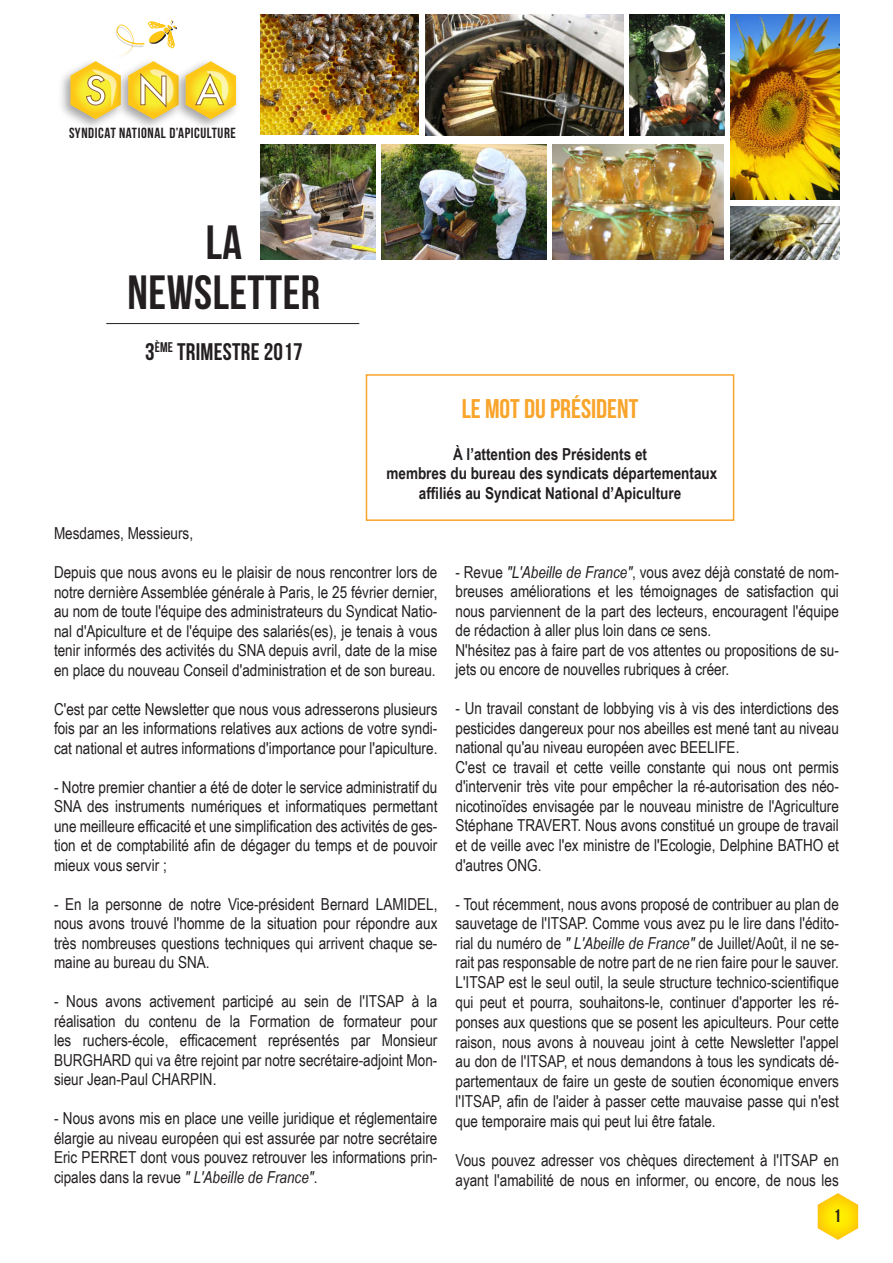
<style>
.page{position:relative;width:893px;height:1263px;background:#fff}
.page>*{position:absolute;margin:0;border:0;box-sizing:border-box;transform-origin:0 0}
.t1{font:48px/49.5px "Bebas Neue";letter-spacing:.01em;color:#231f20;text-align:center}
.t2{font:500 38.1px "Futura";color:#fff}
.t3{font:27px "Bebas Neue";color:#f9a42a}
.t4{font:24px "Bebas Neue";letter-spacing:.01em;color:#231f20}
.t5{font:18px "Bebas Neue";color:#231f20}
.t6{font:16.5px/19.5px "Arial Narrow";color:#231f20;text-align:justify}
.t7{font:700 16.5px/19.5px "Arial Narrow";color:#231f20;text-align:center}
.t8{font:14.7px "Bebas Neue";letter-spacing:.04em;color:#231f20}
.s1{font-style:italic}
</style>
<div class="page">
<img style="left:61px;top:72px;width:48px;height:55px">
<img style="left:132px;top:119px;width:35px;height:8px">
<img style="left:179px;top:72px;width:58px;height:55px">
<svg style="left:186px;top:61px;width:50px;height:58px;background:#f1d75d"></svg>
<svg style="left:70px;top:20px;width:109px;height:99px"></svg>
<img style="left:261px;top:15px;width:158px;height:120px">
<img style="left:552px;top:144px;width:172px;height:115px">
<img style="left:730px;top:14px;width:109px;height:186px">
<img style="left:382px;top:144px;width:164px;height:115px">
<img style="left:261px;top:144px;width:114px;height:115px">
<img style="left:730px;top:207px;width:109px;height:52px">
<img style="left:425px;top:15px;width:198px;height:120px">
<img style="left:630px;top:15px;width:94px;height:120px">
<hr style="left:106px;top:323px;width:253px;height:1px;background:#231f20">
<svg style="left:818px;top:1193px;width:40px;height:47px"></svg>
<div style="left:366px;top:374px;width:368px;height:147px;border:2px solid #f9a42a"></div>
<h2 class="t2" style="left:85px;top:64px;width:141px">SNA</h2>
<p class="t8" style="left:69px;top:125px;width:168px">SYNDICAT NATIONAL D’APICULTURE</p>
<h1 class="t1" style="left:128px;top:217px;width:194px">LA<br>NEWSLETTER</h1>
<h3 class="t4" style="left:145px;top:338px;width:159px">3<sup>ÈME</sup> TRIMESTRE 2017</h3>
<h3 class="t3" style="left:462px;top:394px;width:178px">LE MOT DU PRÉSIDENT</h3>
<p class="t7" style="left:386px;top:443px;width:332px">À l’attention des Présidents et<br>membres du bureau des syndicats départementaux affiliés au Syndicat National d’Apiculture</p>
<p class="t6" style="left:54px;top:523px;width:141px">Mesdames, Messieurs,</p>
<p class="t6" style="left:54px;top:562px;width:385px">Depuis que nous avons eu le plaisir de nous rencontrer lors de notre dernière Assemblée générale à Paris, le 25 février dernier, au nom de toute l'équipe des administrateurs du Syndicat Natio&shy;nal d'Apiculture et de l'équipe des salariés(es), je tenais à vous tenir informés des activités du SNA depuis avril, date de la mise en place du nouveau Conseil d'administration et de son bureau.</p>
<p class="t6" style="left:54px;top:699px;width:385px">C'est par cette Newsletter que nous vous adresserons plusieurs fois par an les informations relatives aux actions de votre syndi&shy;cat national et autres informations d'importance pour l'apiculture.</p>
<p class="t6" style="left:54px;top:777px;width:385px">- Notre premier chantier a été de doter le service administratif du SNA des instruments numériques et informatiques permettant une meilleure efficacité et une simplification des activités de ges&shy;tion et de comptabilité afin de dégager du temps et de pouvoir mieux vous servir ;</p>
<p class="t6" style="left:54px;top:894px;width:385px">- En la personne de notre Vice-président Bernard LAMIDEL, nous avons trouvé l'homme de la situation pour répondre aux très nombreuses questions techniques qui arrivent chaque se&shy;maine au bureau du SNA.</p>
<p class="t6" style="left:54px;top:991px;width:385px">- Nous avons activement participé au sein de l'ITSAP à la réalisation du contenu de la Formation de formateur pour les ruchers-école, efficacement représentés par Monsieur BURGHARD qui va être rejoint par notre secrétaire-adjoint Mon&shy;sieur Jean-Paul CHARPIN.</p>
<p class="t6" style="left:54px;top:1108px;width:385px">- Nous avons mis en place une veille juridique et réglementaire élargie au niveau européen qui est assurée par notre secrétaire Eric PERRET dont vous pouvez retrouver les informations prin&shy;cipales dans la revue <span class="s1">" L'Abeille de France"</span>.</p>
<p class="t6" style="left:455px;top:562px;width:385px;text-align:left">- Revue <span class="s1">"L'Abeille de France"</span>, vous avez déjà constaté de nom&shy;breuses améliorations et les témoignages de satisfaction qui nous parviennent de la part des lecteurs, encouragent l'équipe de rédaction à aller plus loin dans ce sens.<br>N'hésitez pas à faire part de vos attentes ou propositions de su&shy;jets ou encore de nouvelles rubriques à créer.</p>
<p class="t6" style="left:455px;top:698px;width:385px;text-align:left">- Un travail constant de lobbying vis à vis des interdictions des pesticides dangereux pour nos abeilles est mené tant au niveau national qu'au niveau européen avec BEELIFE.<br>C'est ce travail et cette veille constante qui nous ont permis d'intervenir très vite pour empêcher la ré-autorisation des néo&shy;nicotinoïdes envisagée par le nouveau ministre de l'Agriculture Stéphane TRAVERT. Nous avons constitué un groupe de travail et de veille avec l'ex ministre de l'Ecologie, Delphine BATHO et d'autres ONG.</p>
<p class="t6" style="left:455px;top:893px;width:385px">- Tout récemment, nous avons proposé de contribuer au plan de sauvetage de l'ITSAP. Comme vous avez pu le lire dans l'édito&shy;rial du numéro de <span class="s1">" L'Abeille de France"</span> de Juillet/Août, il ne se&shy;rait pas responsable de notre part de ne rien faire pour le sauver.<br>L'ITSAP est le seul outil, la seule structure technico-scientifique qui peut et pourra, souhaitons-le, continuer d'apporter les ré&shy;ponses aux questions que se posent les apiculteurs. Pour cette raison, nous avons à nouveau joint à cette Newsletter l'appel au don de l'ITSAP, et nous demandons à tous les syndicats dé&shy;partementaux de faire un geste de soutien économique envers l'ITSAP, afin de l'aider à passer cette mauvaise passe qui n'est que temporaire mais qui peut lui être fatale.</p>
<p class="t6" style="left:455px;top:1150px;width:385px">Vous pouvez adresser vos chèques directement à l'ITSAP en ayant l'amabilité de nous en informer, ou encore, de nous les</p>
<p class="t5" style="left:834px;top:1206px;width:9px">1</p>
</div>
